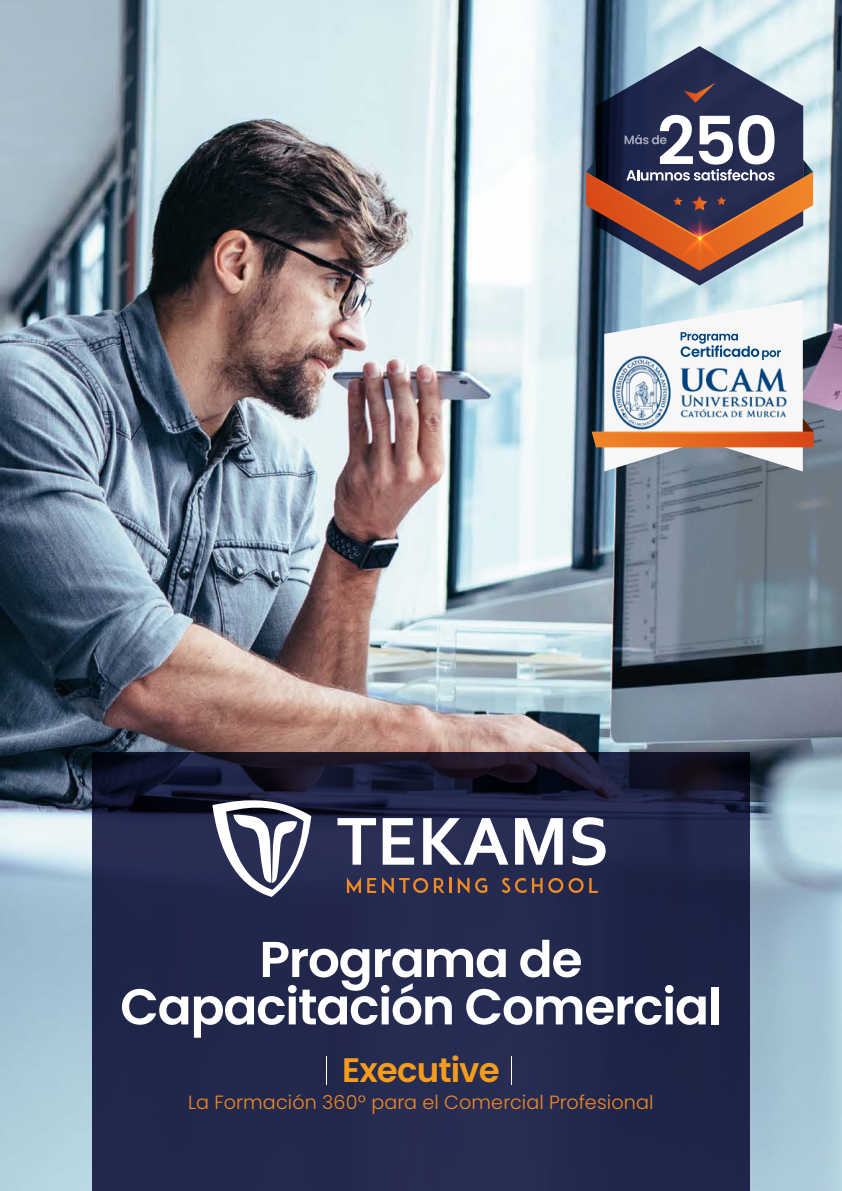
<style>
.page{position:relative;width:842px;height:1191px;background:#fff}
.page>*{position:absolute;margin:0;border:0;box-sizing:border-box;transform-origin:0 0}
.t1{font:600 50.4px/47.4px "Poppins";letter-spacing:-.025em;color:#fff;text-align:center}
.t2{font:600 34px "Poppins";letter-spacing:-.025em;color:#f59d1b}
.t3{font:300 19.2px "Poppins";letter-spacing:.01em;color:#f18924}
</style>
<div class="page">
<img style="left:0;top:0;width:842px;height:1191px">
<svg style="left:92px;top:752px;width:658px;height:439px;background:#202548"></svg>
<svg style="left:337px;top:818px;width:39px;height:46px"></svg>
<svg style="left:383px;top:818px;width:31px;height:46px"></svg>
<svg style="left:423px;top:818px;width:85px;height:46px"></svg>
<svg style="left:515px;top:818px;width:48px;height:46px"></svg>
<svg style="left:572px;top:817px;width:34px;height:48px"></svg>
<svg style="left:212px;top:791px;width:99px;height:106px"></svg>
<svg style="left:347px;top:877px;width:14px;height:16px"></svg>
<svg style="left:367px;top:878px;width:9px;height:15px"></svg>
<svg style="left:382px;top:877px;width:46px;height:16px"></svg>
<svg style="left:434px;top:878px;width:10px;height:15px"></svg>
<hr style="left:449px;top:878px;width:3px;height:15px;background:#f28a24">
<svg style="left:458px;top:877px;width:11px;height:16px"></svg>
<svg style="left:475px;top:878px;width:12px;height:15px"></svg>
<svg style="left:502px;top:877px;width:96px;height:16px;background:#5e4440"></svg>
<svg style="left:511px;top:1056px;width:1px;height:28px"></svg>
<svg style="left:326px;top:1056px;width:1px;height:28px"></svg>
<svg style="left:596px;top:46px;width:207px;height:239px;background:#6b7b92"></svg>
<svg style="left:684px;top:83px;width:31px;height:20px"></svg>
<div style="left:658px;top:197px;width:83px;height:82px;background:#282d52;border-radius:50%"></div>
<svg style="left:586px;top:115px;width:227px;height:156px;background:#776266"></svg>
<img style="left:570px;top:302px;width:259px;height:181px">
<svg style="left:592px;top:300px;width:222px;height:171px"></svg>
<svg style="left:592px;top:431px;width:222px;height:2px"></svg>
<h1 class="t1" style="left:120px;top:936px;width:603px">Programa de<br>Capacitación Comercial</h1>
<h2 class="t2" style="left:342px;top:1050px;width:159px">Executive</h2>
<p class="t3" style="left:188px;top:1090px;width:467px">La Formación 360º para el Comercial Profesional</p>
</div>
